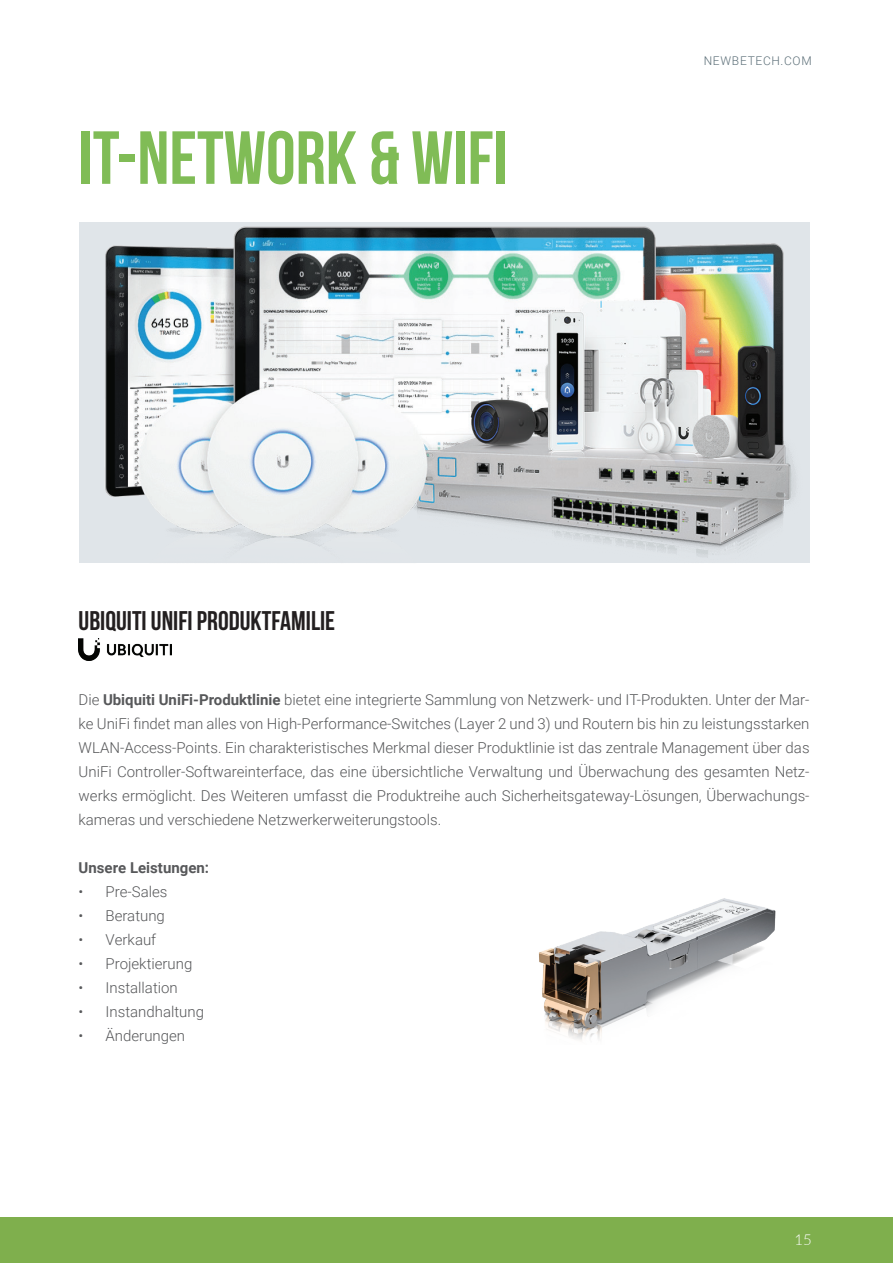
<style>
.page{position:relative;width:893px;height:1263px;background:#fff}
.page>*{position:absolute;margin:0;border:0;box-sizing:border-box;transform-origin:0 0}
.t1{font:700 75px "Bebas Neue";color:#80bc56}
.t2{font:700 27px "Bebas Neue";color:#231f20}
.t3{font:300 15px/24px "Roboto";color:#57585a;text-align:justify}
.t4{font:700 15px "Roboto";color:#57585a}
.t5{font:300 15px "Lato";color:#fff}
.t6{font:300 12px "Roboto";letter-spacing:.06em;color:#5c6f78}
.s1{font-weight:700}
</style>
<div class="page">
<div style="left:0;top:1217px;width:893px;height:45px;background:#7faf4d"></div>
<img style="left:539px;top:898px;width:237px;height:142px">
<img style="left:79px;top:223px;width:731px;height:340px">
<img style="left:79px;top:639px;width:93px;height:22px">
<h1 class="t1" style="left:79px;top:117px;width:431px">IT-NETWORK &amp; WIFI</h1>
<h2 class="t2" style="left:79px;top:606px;width:258px">UBIQUITI UNIFI PRODUKTFAMILIE</h2>
<p class="t6" style="left:704px;top:52px;width:110px">NEWBETECH.COM</p>
<p class="t3" style="left:79px;top:687px;width:732px">Die <span class="s1">Ubiquiti UniFi-Produktlinie</span> bietet eine integrierte Sammlung von Netzwerk- und IT-Produkten. Unter der Mar&shy;ke UniFi findet man alles von High-Performance-Switches (Layer 2 und 3) und Routern bis hin zu leistungsstarken WLAN-Access-Points. Ein charakteristisches Merkmal dieser Produktlinie ist das zentrale Management über das UniFi Controller-Softwareinterface, das eine übersichtliche Verwaltung und Überwachung des gesamten Netz&shy;werks ermöglicht. Des Weiteren umfasst die Produktreihe auch Sicherheitsgateway-Lösungen, Überwachungs&shy;kameras und verschiedene Netzwerkerweiterungstools.</p>
<p class="t4" style="left:79px;top:857px;width:132px">Unsere Leistungen:</p>
<p class="t3" style="left:79px;top:879px;width:90px">• Pre-Sales</p>
<p class="t3" style="left:79px;top:903px;width:88px">• Beratung</p>
<p class="t3" style="left:79px;top:927px;width:79px">• Verkauf</p>
<p class="t3" style="left:79px;top:951px;width:115px">• Projektierung</p>
<p class="t3" style="left:79px;top:975px;width:101px">• Installation</p>
<p class="t3" style="left:79px;top:999px;width:127px">• Instandhaltung</p>
<p class="t3" style="left:79px;top:1023px;width:108px">• Änderungen</p>
<p class="t5" style="left:795px;top:1229px;width:19px">15</p>
</div>
